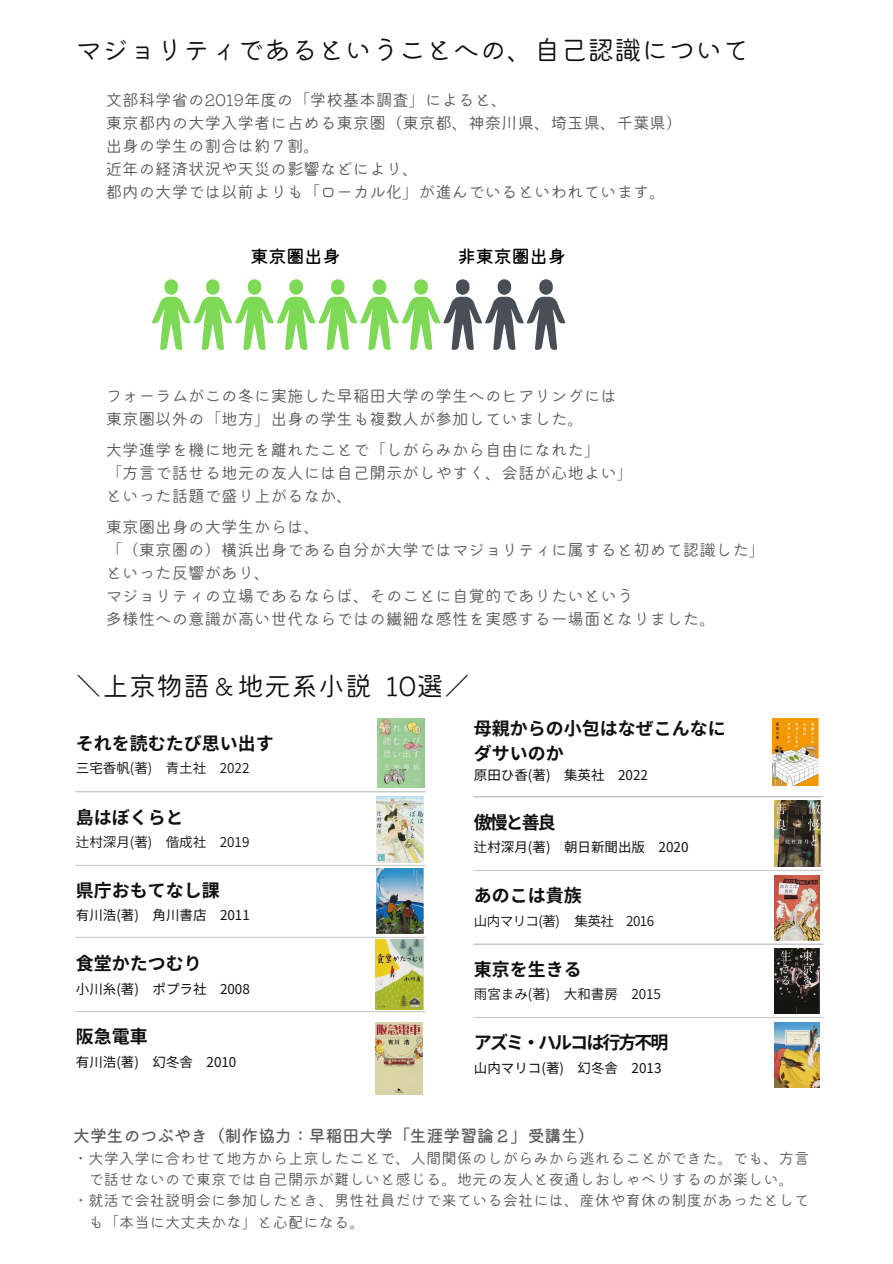
<style>
.page{position:relative;width:893px;height:1264px;background:#fff}
.page>*{position:absolute;margin:0;border:0;box-sizing:border-box;transform-origin:0 0}
.t1{font:27px "Mamelon 3 Hi Regular";color:#101010}
.t2{font:700 18px/24.8px "Noto Sans JP";color:#101010}
.t3{font:700 18px "Noto Sans JP";letter-spacing:-.105em;color:#101010}
.t4{font:18px "Mamelon 5 Hi Regular";color:#000}
.t5{font:16.8px "Mamelon 5 Hi Regular";color:#5d595d}
.t6{font:16.5px/22.8px "Mamelon 3 Hi Regular";color:#5d595d}
.t7{font:15.3px "Mamelon 3 Hi Regular";color:#5d595d}
.t8{font:13.5px "Noto Sans JP";color:#101010}
.t9{font:600 13.5px "Noto Sans JP";color:#101010}
.t10{font:600 13.5px "Noto Sans JP";letter-spacing:-.045em;color:#101010}
.s1{font-weight:400}
</style>
<div class="page">
<hr style="left:76px;top:791px;width:349px;height:1px;background:#ccc">
<hr style="left:76px;top:864px;width:349px;height:2px;background:#ccc">
<hr style="left:76px;top:936px;width:349px;height:2px;background:#ccc">
<hr style="left:76px;top:1011px;width:349px;height:1px;background:#ccc">
<hr style="left:474px;top:796px;width:349px;height:1px;background:#ccc">
<hr style="left:474px;top:870px;width:349px;height:1px;background:#ccc">
<hr style="left:474px;top:943px;width:349px;height:1px;background:#ccc">
<hr style="left:474px;top:1016px;width:349px;height:2px;background:#ccc">
<img style="left:377px;top:718px;width:48px;height:69px">
<img style="left:376px;top:796px;width:48px;height:66px">
<img style="left:376px;top:868px;width:48px;height:65px">
<img style="left:376px;top:939px;width:47px;height:70px">
<img style="left:774px;top:800px;width:47px;height:66px">
<img style="left:774px;top:875px;width:45px;height:65px">
<img style="left:774px;top:948px;width:45px;height:65px">
<img style="left:774px;top:1022px;width:45px;height:65px">
<img style="left:772px;top:718px;width:46px;height:67px">
<svg style="left:152px;top:279px;width:205px;height:71px"></svg>
<svg style="left:443px;top:279px;width:122px;height:71px"></svg>
<img style="left:376px;top:1022px;width:47px;height:72px">
<h1 class="t1" style="left:75px;top:37px;width:675px">マジョリティであるということへの、自己認識について</h1>
<p class="t6" style="left:106px;top:88px;width:578px">文部科学省の2019年度の「学校基本調査」によると、<br>東京都内の大学入学者に占める東京圏（東京都、神奈川県、埼玉県、千葉県）出身の学生の割合は約７割。<br>近年の経済状況や天災の影響などにより、<br>都内の大学では以前よりも「ローカル化」が進んでいるといわれています。</p>
<p class="t4" style="left:250px;top:247px;width:89px">東京圏出身</p>
<p class="t4" style="left:458px;top:247px;width:107px">非東京圏出身</p>
<p class="t6" style="left:106px;top:385px;width:512px">フォーラムがこの冬に実施した早稲田大学の学生へのヒアリングには東京圏以外の「地方」出身の学生も複数人が参加していました。</p>
<p class="t6" style="left:106px;top:439px;width:529px">大学進学を機に地元を離れたことで「しがらみから自由になれた」<br>「方言で話せる地元の友人には自己開示がしやすく、会話が心地よい」といった話題で盛り上がるなか、</p>
<p class="t6" style="left:106px;top:515px;width:661px">東京圏出身の大学生からは、<br>「（東京圏の）横浜出身である自分が大学ではマジョリティに属すると初めて認識した」といった反響があり、<br>マジョリティの立場であるならば、そのことに自覚的でありたいという<br>多様性への意識が高い世代ならではの繊細な感性を実感する一場面となりました。</p>
<h1 class="t1" style="left:75px;top:672px;width:396px">＼上京物語＆地元系小説 10選／</h1>
<p class="t2" style="left:76px;top:730px;width:199px">それを読むたび思い出す</p>
<p class="t9" style="left:76px;top:757px;width:175px"><span class="s1">三宅香帆</span>(著) 青土社 2022</p>
<p class="t2" style="left:76px;top:803px;width:109px">島はぼくらと</p>
<p class="t9" style="left:76px;top:831px;width:175px">辻村深月 (著) 偕成社 2019</p>
<p class="t2" style="left:76px;top:877px;width:145px">県庁おもてなし課</p>
<p class="t8" style="left:76px;top:904px;width:175px">有川浩(著) 角川書店 2011</p>
<p class="t2" style="left:76px;top:950px;width:127px">食堂かたつむり</p>
<p class="t8" style="left:76px;top:978px;width:175px">小川糸(著) ポプラ社 2008</p>
<p class="t2" style="left:76px;top:1023px;width:72px">阪急電車</p>
<p class="t8" style="left:76px;top:1051px;width:162px">有川浩(著) 幻冬舎 2010</p>
<p class="t2" style="left:474px;top:715px;width:253px">母親からの小包はなぜこんなにダサいのか</p>
<p class="t8" style="left:474px;top:764px;width:175px">原田ひ香(著) 集英社 2022</p>
<p class="t2" style="left:474px;top:808px;width:83px">傲慢と善良</p>
<p class="t8" style="left:474px;top:836px;width:216px">辻村深月 (著) 朝日新聞出版 2020</p>
<p class="t2" style="left:474px;top:882px;width:109px">あのこは貴族</p>
<p class="t10" style="left:474px;top:910px;width:182px">山内マリコ(著) 集英社 2016</p>
<p class="t2" style="left:474px;top:955px;width:109px">東京を生きる</p>
<p class="t9" style="left:474px;top:983px;width:188px">雨宮まみ(著) 大和書房 2015</p>
<p class="t3" style="left:474px;top:1028px;width:196px">アズミ・ハルコは行方不明</p>
<p class="t8" style="left:474px;top:1057px;width:189px">山内マリコ(著) 幻冬舎 2013</p>
<p class="t5" style="left:73px;top:1127px;width:523px">大学生のつぶやき（制作協力：早稲田大学「生涯学習論２」受講生）</p>
<p class="t7" style="left:73px;top:1150px;width:735px">・大学入学に合わせて地方から上京したことで、人間関係のしがらみから逃れることができた。でも、方言</p>
<p class="t7" style="left:89px;top:1171px;width:707px">で話せないので東京では自己開示が難しいと感じる。地元の友人と夜通しおしゃべりするのが楽しい。</p>
<p class="t7" style="left:73px;top:1192px;width:737px">・就活で会社説明会に参加したとき、男性社員だけで来ている会社には、産休や育休の制度があったとして</p>
<p class="t7" style="left:89px;top:1214px;width:278px">も「本当に大丈夫かな」と心配になる。</p>
</div>
